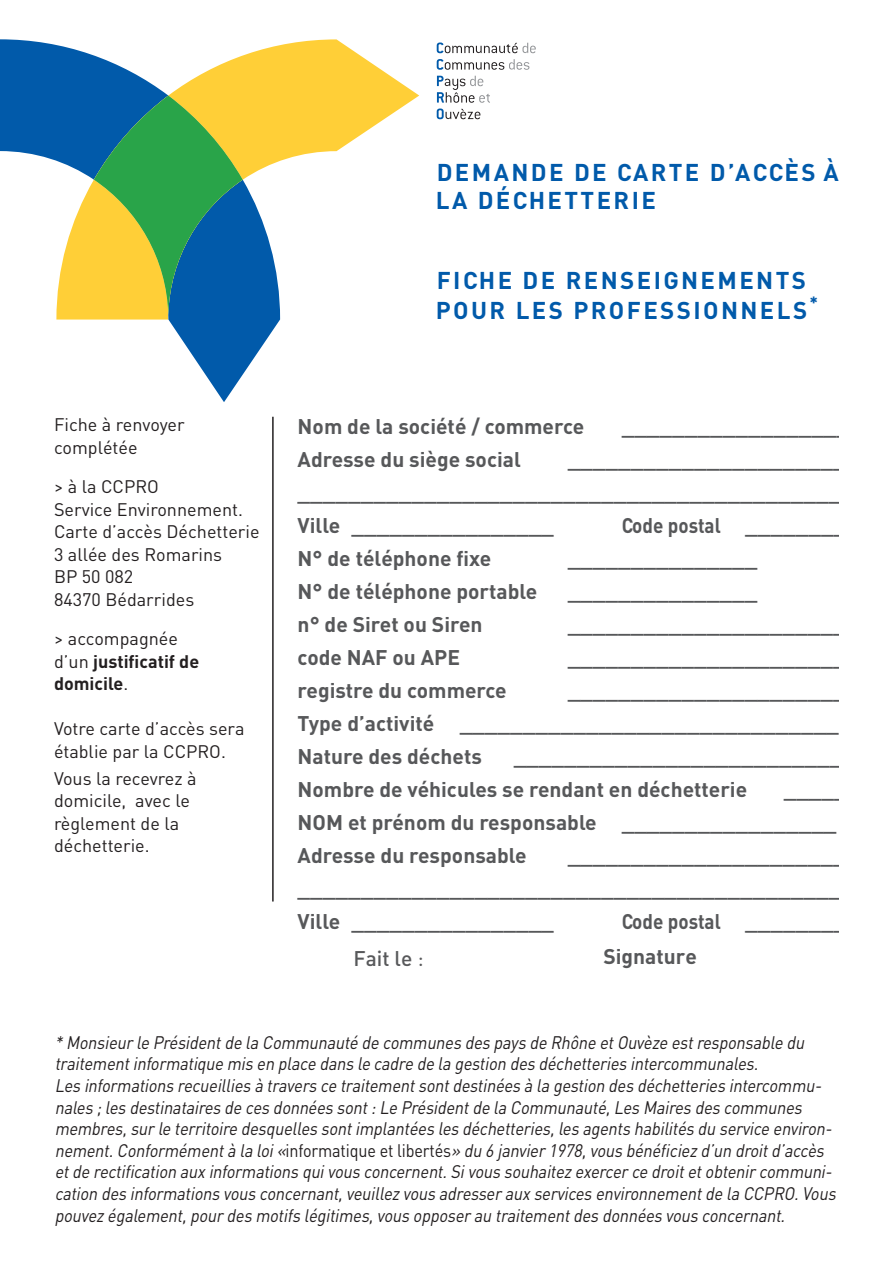
<style>
.page{position:relative;width:893px;height:1263px;background:#fff}
.page>*{position:absolute;margin:0;border:0;box-sizing:border-box;transform-origin:0 0}
.t1{font:700 24px/28.2px "DIN";letter-spacing:.1em;color:#015aaa}
.t2{font:700 21px/33px "DIN";color:#57585a}
.t3{font:700 21px "DIN";color:#57585a;scale:.9 1}
.t4{font:21px "DIN Medium Alternate";color:#58595b}
.t5{font:italic 18px/21.6px "DIN";color:#231f20;scale:.9 1}
.t6{font:18px/22.5px "DIN";color:#231f20}
.t7{font:700 18px/22.5px "DIN";color:#231f20}
.s1{font-weight:400}
.s2{font-family:"DIN Regular Alternate"}
.s3{font-style:normal}
</style>
<div class="page">
<svg style="left:437px;top:109px;width:43px;height:10px"></svg>
<svg style="left:437px;top:76px;width:53px;height:27px"></svg>
<svg style="left:437px;top:59px;width:92px;height:11px"></svg>
<svg style="left:437px;top:43px;width:99px;height:10px"></svg>
<svg style="left:0;top:39px;width:419px;height:363px"></svg>
<hr style="left:272px;top:417px;width:2px;height:484px;background:#231f20">
<h1 class="t1" style="left:436px;top:157px;width:405px">DEMANDE DE CARTE D’ACCÈS À<br>LA DÉCHETTERIE</h1>
<p class="t6" style="left:54px;top:413px;width:132px">Fiche à renvoyer complétée</p>
<p class="t6" style="left:54px;top:475px;width:207px">&gt; à la CCPRO<br>Service Environnement.<br>Carte d’accès Déchetterie<br>3 allée des Romarins<br>BP 50 082<br>84370 Bédarrides</p>
<p class="t7" style="left:54px;top:627px;width:147px"><span class="s1">&gt; accompagnée d’un</span> justificatif de domicile<span class="s1">.</span></p>
<p class="t6" style="left:54px;top:717px;width:192px">Votre carte d’accès sera établie par la CCPRO.</p>
<p class="t6" style="left:54px;top:766px;width:144px">Vous la recevrez à domicile, avec le règlement de la déchetterie.</p>
<h1 class="t1" style="left:436px;top:265px;width:384px;line-height:30.3px">FICHE DE RENSEIGNEMENTS<br>POUR LES PROFESSIONNELS<sup>*</sup></h1>
<p class="t2" style="left:298px;top:409px;width:288px">Nom de la société / commerce</p>
<p class="t2" style="left:622px;top:409px;width:229px">__________________</p>
<p class="t2" style="left:298px;top:442px;width:225px">Adresse du siège social</p>
<p class="t2" style="left:298px;top:442px;width:550px;text-indent:270px">______________________ ___________________________________________<br>Ville ________________</p>
<p class="t3" style="left:622px;top:511px;width:251px">Code postal ________</p>
<p class="t2" style="left:298px;top:541px;width:195px">N° de téléphone fixe</p>
<p class="t2" style="left:298px;top:574px;width:241px">N° de téléphone portable</p>
<p class="t2" style="left:298px;top:607px;width:186px">n° de Siret ou Siren</p>
<p class="t2" style="left:298px;top:640px;width:164px">code NAF ou APE</p>
<p class="t2" style="left:568px;top:541px;width:191px">_______________</p>
<p class="t2" style="left:568px;top:574px;width:191px">_______________</p>
<p class="t2" style="left:568px;top:607px;width:280px">______________________</p>
<p class="t2" style="left:568px;top:640px;width:280px">______________________</p>
<p class="t2" style="left:298px;top:673px;width:211px">registre du commerce</p>
<p class="t2" style="left:298px;top:673px;width:550px;text-indent:270px">______________________<br>Type d’activité ______________________________<br>Nature des déchets</p>
<p class="t2" style="left:298px;top:739px;width:546px;text-indent:216px">__________________________<br>Nombre de véhicules se rendant en déchetterie</p>
<p class="t2" style="left:298px;top:772px;width:551px;text-indent:486px">_____<br>NOM et prénom du responsable _________________<br>Adresse du responsable</p>
<p class="t2" style="left:298px;top:838px;width:550px;text-indent:270px">______________________ ___________________________________________<br>Ville ________________</p>
<p class="t3" style="left:622px;top:907px;width:251px">Code postal ________</p>
<p class="t4" style="left:353px;top:945px;width:72px">Fait le <span class="s2">:</span></p>
<p class="t2" style="left:603px;top:939px;width:95px">Signature</p>
<p class="t5" style="left:55px;top:1031px;width:874px">*Monsieurle Présidentde la Communauté de communes des pays de Rhône etOuvèze estresponsable du traitementinformatique mis en place dans le cadre de la gestion des déchetteries intercommunales.<br>Les informations recueillies à travers ce traitementsontdestinées à la gestion des déchetteries intercommu&shy;nales ;les destinataires de ces données sont:Le Présidentde la Communauté,Les Maires des communes membres,surle territoire desquelles sontimplantées les déchetteries,les agents habilités du service environ&shy;nement.Conformémentà la loi«<span class="s3">i n fo r m a t i q u e e t l i b e rt é s</span> » du 6 janvier1978,vous bénéficiezd’un droitd’accès etde rectification auxinformations quivous concernent.Sivous souhaitezexercerce droitetobtenircommuni&shy;cation des informations vous concernant,veuillezvous adresserauxservices environnementde la CCPRO.Vous pouvezégalement,pourdes motifs légitimes,vous opposerau traitementdes données vous concernant.</p>
</div>
